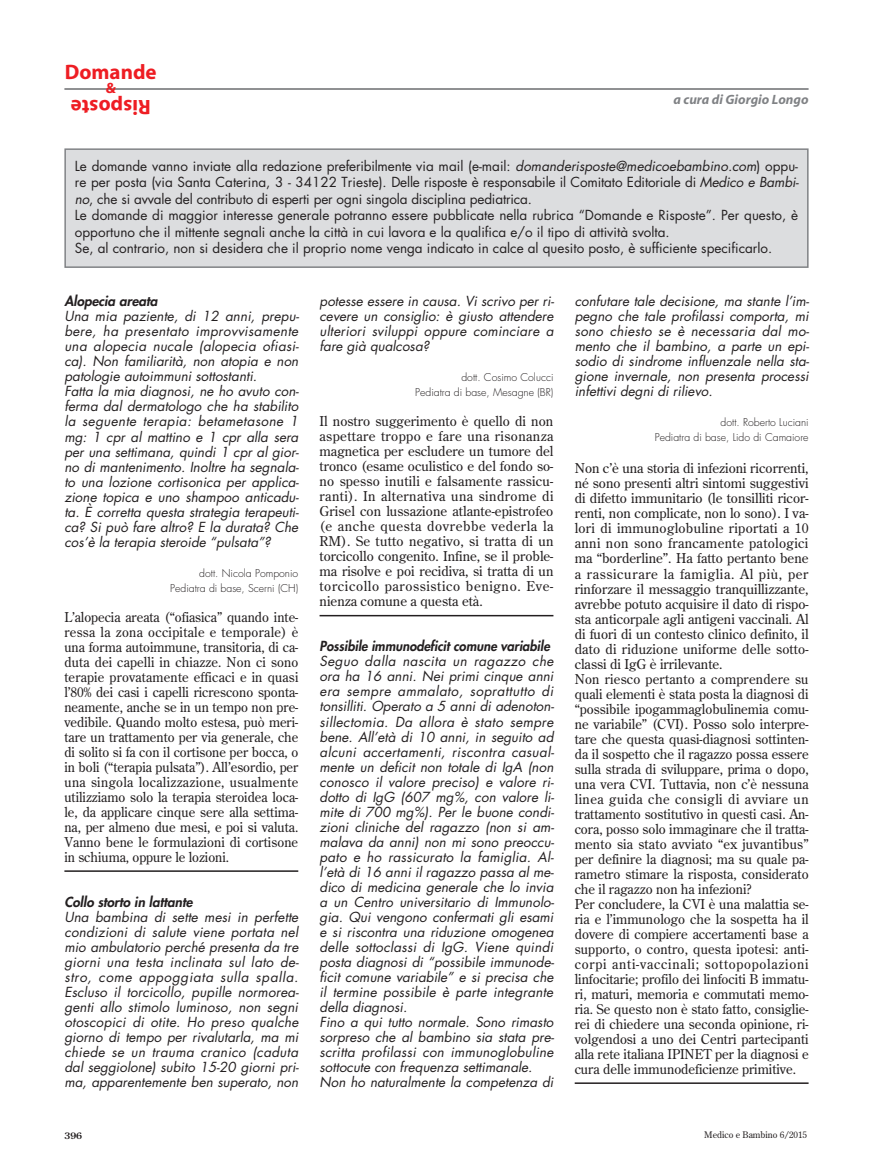
<style>
.page{position:relative;width:874px;height:1172px;background:#fff}
.page>*{position:absolute;margin:0;border:0;box-sizing:border-box;transform-origin:0 0}
.t1{font:700 21px "Myriad";color:#ee1d23}
.t2{font:700 15px "Myriad";color:#ee1d23}
.t3{font:13.5px/15px "Century Old Style";color:#231f20;text-align:justify}
.t4{font:italic 13.5px/15px "Futura";color:#231f20;text-align:justify}
.t5{font:13.5px/16.5px "Futura";color:#231f20}
.t6{font:italic 800 13.5px "Futura";color:#231f20;scale:.96 1}
.t7{font:italic 800 13.5px "Futura";color:#231f20}
.t8{font:italic 700 13.5px "Myriad";color:#808285}
.t9{font:300 10.5px/15px "Futura";color:#231f20;text-align:right}
.t10{font:9px "Century Old Style";color:#231f20}
.t11{font:700 9px "Century Old Style";color:#231f20}
.s1{font-style:italic}
</style>
<div class="page">
<hr style="left:64px;top:870px;width:234px;height:1px;background:#231f20">
<hr style="left:320px;top:614px;width:233px;height:2px;background:#231f20">
<hr style="left:575px;top:1082px;width:234px;height:1px;background:#231f20">
<hr style="left:64px;top:88px;width:745px;height:2px;background:#6c6d70">
<div style="left:66px;top:150px;width:741px;height:116px;background:#dcdddf"></div>
<div style="left:64px;top:148px;width:745px;height:120px;border:2px solid #808285"></div>
<h1 class="t1" style="left:65px;top:62px;width:93px">Domande</h1>
<h1 class="t1" style="left:151px;top:118px;width:82px;rotate:-180deg">Risposte</h1>
<p class="t2" style="left:106px;top:81px;width:12px">&amp;</p>
<p class="t8" style="left:673px;top:93px;width:137px">a cura di Giorgio Longo</p>
<p class="t5" style="left:75px;top:157px;width:728px">Le domande vanno inviate alla redazione preferibilmente via mail (e-mail: <span class="s1">domanderisposte@medicoebambino.com</span>) oppu&shy;re per posta (via Santa Caterina, 3 - 34122 Trieste). Delle risposte è responsabile il Comitato Editoriale di <span class="s1">Medico e Bambi&shy;no</span>, che si avvale del contributo di esperti per ogni singola disciplina pediatrica.<br>Le domande di maggior interesse generale potranno essere pubblicate nella rubrica “Domande e Risposte”. Per questo, è opportuno che il mittente segnali anche la città in cui lavora e la qualifica e/o il tipo di attività svolta.<br>Se, al contrario, non si desidera che il proprio nome venga indicato in calce al quesito posto, è sufficiente specificarlo.</p>
<p class="t7" style="left:64px;top:292px;width:97px">Alopecia areata</p>
<p class="t4" style="left:64px;top:308px;width:238px;text-align:left">Una mia paziente, di 12 anni, prepu&shy;bere, ha presentato improvvisamente una alopecia nucale (alopecia ofiasi&shy;ca). Non familiarità, non atopia e non patologie autoimmuni sottostanti.<br>Fatta la mia diagnosi, ne ho avuto con&shy;ferma dal dermatologo che ha stabilito la seguente terapia: betametasone 1 mg: 1 cpr al mattino e 1 cpr alla sera per una settimana, quindi 1 cpr al gior&shy;no di mantenimento. Inoltre ha segnala&shy;to una lozione cortisonica per applica&shy;zione topica e uno shampoo anticadu&shy;ta. È corretta questa strategia terapeuti&shy;ca? Si può fare altro? E la durata? Che cos’è la terapia steroide “pulsata”?</p>
<p class="t9" style="left:170px;top:565px;width:130px">dott. Nicola Pomponio<br>Pediatra di base, Scerni (CH)</p>
<p class="t3" style="left:64px;top:609px;width:236px">L’alopecia areata (“ofiasica” quando inte&shy;ressa la zona occipitale e temporale) è una forma autoimmune, transitoria, di ca&shy;duta dei capelli in chiazze. Non ci sono terapie provatamente efficaci e in quasi l’80% dei casi i capelli ricrescono sponta&shy;neamente, anche se in un tempo non pre&shy;vedibile. Quando molto estesa, può meri&shy;tare un trattamento per via generale, che di solito si fa con il cortisone per bocca, o in boli (“terapia pulsata”). All’esordio, per una singola localizzazione, usualmente utilizziamo solo la terapia steroidea loca&shy;le, da applicare cinque sere alla settima&shy;na, per almeno due mesi, e poi si valuta.<br>Vanno bene le formulazioni di cortisone in schiuma, oppure le lozioni.</p>
<p class="t7" style="left:64px;top:892px;width:132px">Collo storto in lattante</p>
<p class="t4" style="left:64px;top:908px;width:238px">Una bambina di sette mesi in perfette condizioni di salute viene portata nel mio ambulatorio perché presenta da tre giorni una testa inclinata sul lato de&shy;stro, come appoggiata sulla spalla.<br>Escluso il torcicollo, pupille normorea&shy;genti allo stimolo luminoso, non segni otoscopici di otite. Ho preso qualche giorno di tempo per rivalutarla, ma mi chiede se un trauma cranico (caduta dal seggiolone) subito 15-20 giorni pri&shy;ma, apparentemente ben superato, non</p>
<p class="t4" style="left:320px;top:293px;width:238px">potesse essere in causa. Vi scrivo per ri&shy;cevere un consiglio: è giusto attendere ulteriori sviluppi oppure cominciare a fare già qualcosa?</p>
<p class="t9" style="left:415px;top:370px;width:140px">dott. Cosimo Colucci<br>Pediatra di base, Mesagne (BR)</p>
<p class="t3" style="left:320px;top:413px;width:236px">Il nostro suggerimento è quello di non aspettare troppo e fare una risonanza magnetica per escludere un tumore del tronco (esame oculistico e del fondo so&shy;no spesso inutili e falsamente rassicu&shy;ranti). In alternativa una sindrome di Grisel con lussazione atlante-epistrofeo (e anche questa dovrebbe vederla la RM). Se tutto negativo, si tratta di un torcicollo congenito. Infine, se il proble&shy;ma risolve e poi recidiva, si tratta di un torcicollo parossistico benigno. Eve&shy;nienza comune a questa età.</p>
<p class="t6" style="left:320px;top:637px;width:244px">Possibile immunodeficit comune variabile</p>
<p class="t4" style="left:320px;top:653px;width:238px;text-align:left">Seguo dalla nascita un ragazzo che ora ha 16 anni. Nei primi cinque anni era sempre ammalato, soprattutto di tonsilliti. Operato a 5 anni di adenoton&shy;sillectomia. Da allora è stato sempre bene. All’età di 10 anni, in seguito ad alcuni accertamenti, riscontra casual&shy;mente un deficit non totale di IgA (non conosco il valore preciso) e valore ri&shy;dotto di IgG (607 mg%, con valore li&shy;mite di 700 mg%). Per le buone condi&shy;zioni cliniche del ragazzo (non si am&shy;malava da anni) non mi sono preoccu&shy;pato e ho rassicurato la famiglia. Al&shy;l’età di 16 anni il ragazzo passa al me&shy;dico di medicina generale che lo invia a un Centro universitario di Immunolo&shy;gia. Qui vengono confermati gli esami e si riscontra una riduzione omogenea delle sottoclassi di IgG. Viene quindi posta diagnosi di “possibile immunode&shy;ficit comune variabile” e si precisa che il termine possibile è parte integrante della diagnosi.<br>Fino a qui tutto normale. Sono rimasto sorpreso che al bambino sia stata pre&shy;scritta profilassi con immunoglobuline sottocute con frequenza settimanale.<br>Non ho naturalmente la competenza di</p>
<p class="t4" style="left:575px;top:293px;width:238px">confutare tale decisione, ma stante l’im&shy;pegno che tale profilassi comporta, mi sono chiesto se è necessaria dal mo&shy;mento che il bambino, a parte un epi&shy;sodio di sindrome influenzale nella sta&shy;gione invernale, non presenta processi infettivi degni di rilievo.</p>
<p class="t9" style="left:655px;top:415px;width:155px">dott. Roberto Luciani<br>Pediatra di base, Lido di Camaiore</p>
<p class="t3" style="left:575px;top:460px;width:236px;text-align:left">Non c’è una storia di infezioni ricorrenti, né sono presenti altri sintomi suggestivi di difetto immunitario (le tonsilliti ricor&shy;renti, non complicate, non lo sono). I va&shy;lori di immunoglobuline riportati a 10 anni non sono francamente patologici ma “borderline”. Ha fatto pertanto bene a rassicurare la famiglia. Al più, per rinforzare il messaggio tranquillizzante, avrebbe potuto acquisire il dato di rispo&shy;sta anticorpale agli antigeni vaccinali. Al di fuori di un contesto clinico definito, il dato di riduzione uniforme delle sotto&shy;classi di IgG è irrilevante.<br>Non riesco pertanto a comprendere su quali elementi è stata posta la diagnosi di “possibile ipogammaglobulinemia comu&shy;ne variabile” (CVI). Posso solo interpre&shy;tare che questa quasi-diagnosi sottinten&shy;da il sospetto che il ragazzo possa essere sulla strada di sviluppare, prima o dopo, una vera CVI. Tuttavia, non c’è nessuna linea guida che consigli di avviare un trattamento sostitutivo in questi casi. An&shy;cora, posso solo immaginare che il tratta&shy;mento sia stato avviato “ex juvantibus” per definire la diagnosi; ma su quale pa&shy;rametro stimare la risposta, considerato che il ragazzo non ha infezioni?<br>Per concludere, la CVI è una malattia se&shy;ria e l’immunologo che la sospetta ha il dovere di compiere accertamenti base a supporto, o contro, questa ipotesi: anti&shy;corpi anti-vaccinali; sottopopolazioni linfocitarie; profilo dei linfociti B immatu&shy;ri, maturi, memoria e commutati memo&shy;ria. Se questo non è stato fatto, consiglie&shy;rei di chiedere una seconda opinione, ri&shy;volgendosi a uno dei Centri partecipanti alla rete italiana IPINET per la diagnosi e cura delle immunodeficienze primitive.</p>
<p class="t11" style="left:64px;top:1129px;width:19px">396</p>
<p class="t10" style="left:704px;top:1128px;width:104px">Medico e Bambino 6/2015</p>
</div>
